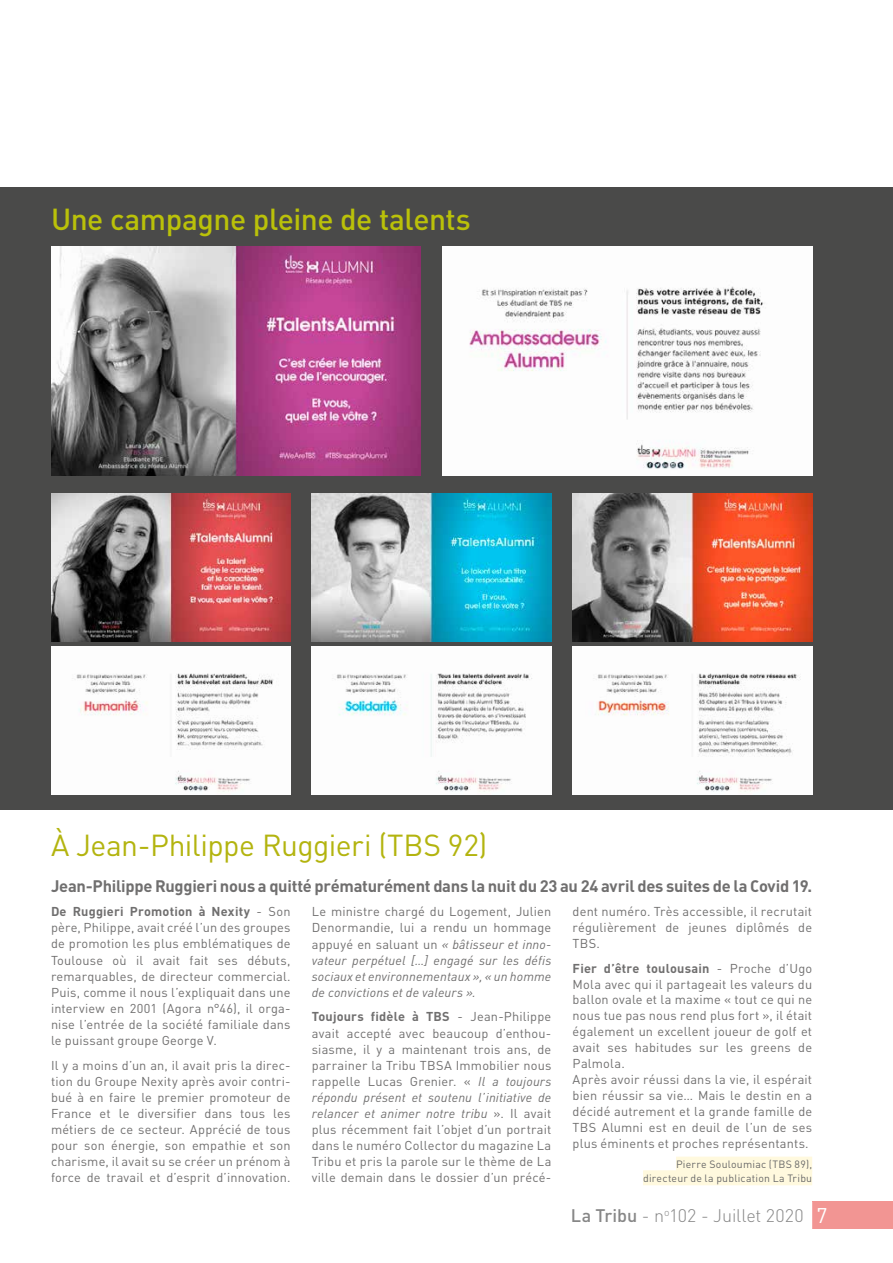
<style>
.page{position:relative;width:893px;height:1263px;background:#fff}
.page>*{position:absolute;margin:0;border:0;box-sizing:border-box;transform-origin:0 0}
.t1{font:30px "DIN";letter-spacing:-.015em;color:#b3b40f}
.t2{font:500 30px "DIN";letter-spacing:-.015em;color:#bac109}
.t3{font:21px "DIN";color:#fff}
.t4{font:300 18px "DIN";color:#878787}
.t5{font:700 16.5px "DIN";letter-spacing:-.015em;color:#706f6f}
.t6{font:12.75px/16px "DIN";letter-spacing:.015em;color:#706f6f;text-align:justify}
.t7{font:italic 12.75px/16px "DIN";letter-spacing:.01em;color:#706f6f;text-align:justify}
.t8{font:10.5px/13.6px "DIN";letter-spacing:.02em;color:#686868;text-align:right}
.s1{font-weight:700}
.s2{font-style:normal}
.s3{font-style:italic}
.s4{font-weight:500}
</style>
<div class="page">
<div style="left:812px;top:1202px;width:81px;height:27px;background:#f29593"></div>
<div style="left:0;top:187px;width:893px;height:623px;background:#4a4a49"></div>
<div style="left:676px;top:1156px;width:136px;height:15px;background:#fff9de"></div>
<div style="left:643px;top:1170px;width:169px;height:15px;background:#fff9de"></div>
<img style="left:312px;top:493px;width:239px;height:148px">
<img style="left:312px;top:646px;width:239px;height:148px">
<img style="left:573px;top:493px;width:239px;height:148px">
<img style="left:573px;top:646px;width:239px;height:148px">
<img style="left:51px;top:493px;width:240px;height:148px">
<img style="left:51px;top:646px;width:240px;height:148px">
<img style="left:51px;top:247px;width:370px;height:228px">
<img style="left:442px;top:247px;width:370px;height:228px">
<h1 class="t2" style="left:51px;top:200px;width:421px">Une campagne pleine de talents</h1>
<h1 class="t1" style="left:51px;top:826px;width:438px">À Jean-Philippe Ruggieri (TBS 92)</h1>
<p class="t5" style="left:51px;top:875px;width:763px">Jean-Philippe Ruggieri nous a quitté prématurément dans la nuit du 23 au 24 avril des suites de la Covid 19.</p>
<p class="t6" style="left:51px;top:903px;width:241px"><span class="s1">De Ruggieri Promotion à Nexity</span> - Son père, Philippe, avait créé l’un des groupes de promotion les plus emblématiques de Toulouse où il avait fait ses débuts, remarquables, de directeur commercial.<br>Puis, comme il nous l’expliquait dans une interview en 2001 (Agora n°46), il orga&shy;nise l’entrée de la société familiale dans le puissant groupe George V.</p>
<p class="t6" style="left:51px;top:1057px;width:241px">Il y a moins d’un an, il avait pris la direc&shy;tion du Groupe Nexity après avoir contri&shy;bué à en faire le premier promoteur de France et le diversifier dans tous les métiers de ce secteur. Apprécié de tous pour son énergie, son empathie et son charisme, il avait su se créer un prénom à force de travail et d’esprit d’innovation.</p>
<p class="t6" style="left:573px;top:903px;width:241px">dent numéro. Très accessible, il recrutait régulièrement de jeunes diplômés de TBS.</p>
<p class="t6" style="left:573px;top:960px;width:241px;text-align:left"><span class="s1">Fier d’être toulousain</span> - Proche d’Ugo Mola avec qui il partageait les valeurs du ballon ovale et la maxime « tout ce qui ne nous tue pas nous rend plus fort », il était également un excellent joueur de golf et avait ses habitudes sur les greens de Palmola.<br>Après avoir réussi dans la vie, il espérait bien réussir sa vie… Mais le destin en a décidé autrement et la grande famille de TBS Alumni est en deuil de l’un de ses plus éminents et proches représentants.</p>
<p class="t8" style="left:643px;top:1157px;width:171px">Pierre Souloumiac (TBS 89), directeur de la publication La Tribu</p>
<p class="t7" style="left:312px;top:903px;width:241px"><span class="s2">Le ministre chargé du Logement, Julien Denormandie, lui a rendu un hommage appuyé en saluant un</span> « bâtisseur et inno&shy;vateur perpétuel […] engagé sur les défis sociaux et environnementaux », « un homme de convictions et de valeurs ».</p>
<p class="t6" style="left:312px;top:1008px;width:241px"><span class="s1">Toujours fidèle à TBS</span> - Jean-Philippe avait accepté avec beaucoup d’enthou&shy;siasme, il y a maintenant trois ans, de parrainer la Tribu TBSA Immobilier nous rappelle Lucas Grenier. « <span class="s3">Il a toujours répondu présent et soutenu l’initiative de relancer et animer notre tribu</span> ». Il avait plus récemment fait l’objet d’un portrait dans le numéro Collector du magazine La Tribu et pris la parole sur le thème de La ville demain dans le dossier d’un précé-</p>
<h3 class="t4" style="left:571px;top:1204px;width:234px"><span class="s4">La Tribu</span> - n<sup>o</sup>102 - Juillet 2020</h3>
<h2 class="t3" style="left:816px;top:1202px;width:12px">7</h2>
</div>
